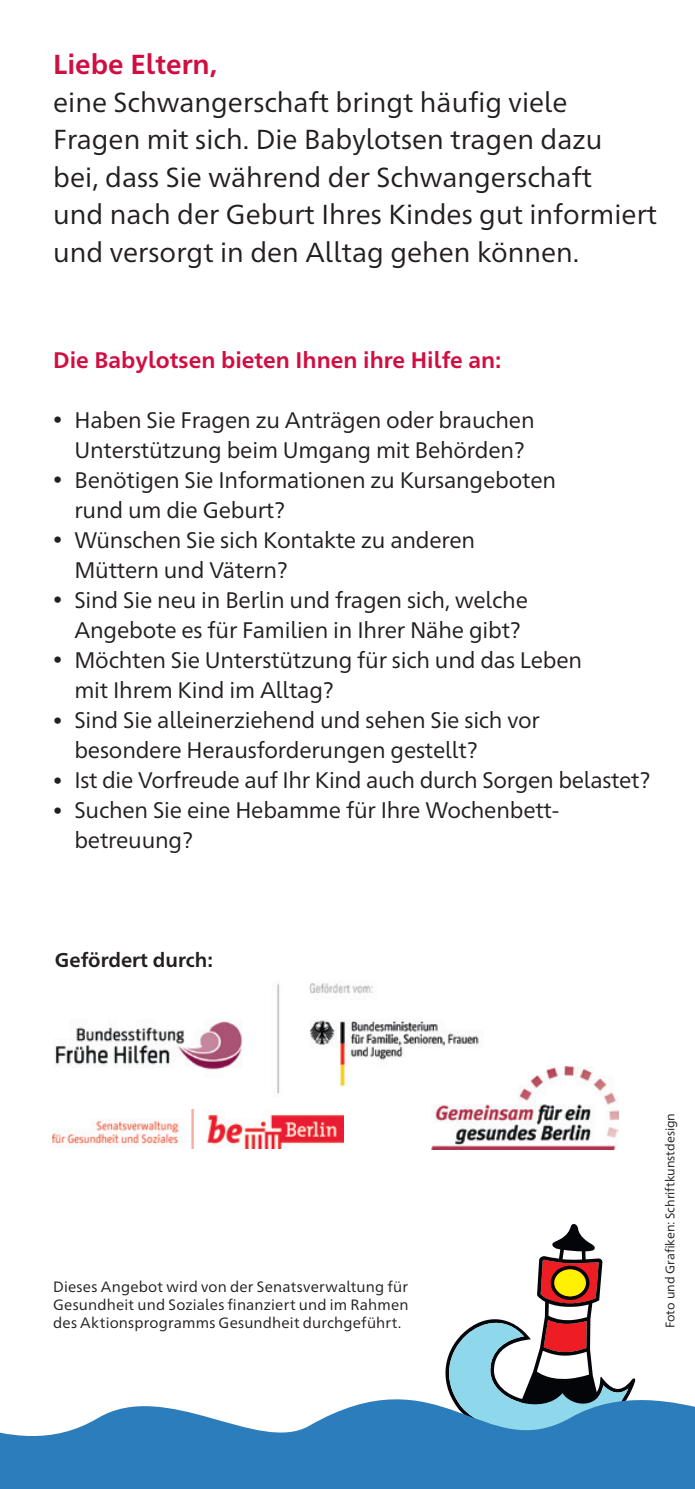
<style>
.page{position:relative;width:695px;height:1489px;background:#fff}
.page>*{position:absolute;margin:0;border:0;box-sizing:border-box;transform-origin:0 0}
.t1{font:27.5px/37.5px "Frutiger Neue 1450 Pro";color:#231f20}
.t2{font:700 27.5px "Frutiger Neue 1450 Pro";color:#d10e41}
.t3{font:22.5px/30px "Frutiger Neue 1450 Pro";letter-spacing:-.01em;color:#231f20}
.t4{font:700 22.5px "Frutiger Neue 1450 Pro";color:#d10e41}
.t5{font:700 20px "Frutiger Neue 1450 Pro";color:#231f20}
.t6{font:15px/18px "Frutiger Neue 1450 Pro";letter-spacing:.01em;color:#231f20;text-align:justify}
.t7{font:12.5px "Frutiger Neue 1450 Pro";color:#231f20}
.s1{font-size:18.75px}
</style>
<div class="page">
<svg style="left:451px;top:1223px;width:152px;height:126px"></svg>
<div style="left:554px;top:1269px;width:31px;height:27px;background:#fff101;border-radius:50%"></div>
<svg style="left:0;top:1349px;width:694px;height:139px;fill:#2b7dbb"></svg>
<img style="left:55px;top:983px;width:427px;height:112px">
<img style="left:53px;top:1109px;width:291px;height:39px">
<img style="left:431px;top:1065px;width:187px;height:84px">
<p class="t2" style="left:53px;top:45px;width:165px">Liebe Eltern,</p>
<p class="t1" style="left:53px;top:81px;width:605px">eine Schwangerschaft bringt häufig viele Fragen mit sich. Die Babylotsen tragen dazu<br>bei, dass Sie während der Schwangerschaft<br>und nach der Geburt Ihres Kindes gut informiert und versorgt in den Alltag gehen können.</p>
<p class="t4" style="left:53px;top:343px;width:449px">Die Babylotsen bieten Ihnen ihre Hilfe an:</p>
<p class="t3" style="left:53px;top:403px;width:483px;text-align:center"><span class="s1">•</span> Haben Sie Fragen zu Anträgen oder brauchen<br>Unterstützung beim Umgang mit Behörden?</p>
<p class="t3" style="left:74px;top:463px;width:483px;text-indent:-21px"><span class="s1">•</span> Benötigen Sie Informationen zu Kursangeboten rund um die Geburt?</p>
<p class="t3" style="left:74px;top:523px;width:402px;text-indent:-21px"><span class="s1">•</span> Wünschen Sie sich Kontakte zu anderen<br>Müttern und Vätern?</p>
<p class="t3" style="left:74px;top:583px;width:455px;text-indent:-21px"><span class="s1">•</span> Sind Sie neu in Berlin und fragen sich, welche<br>Angebote es für Familien in Ihrer Nähe gibt?</p>
<p class="t3" style="left:74px;top:643px;width:509px;text-indent:-21px"><span class="s1">•</span> Möchten Sie Unterstützung für sich und das Leben mit Ihrem Kind im Alltag?</p>
<p class="t3" style="left:74px;top:703px;width:467px;text-indent:-21px"><span class="s1">•</span> Sind Sie alleinerziehend und sehen Sie sich vor besondere Herausforderungen gestellt?</p>
<p class="t3" style="left:53px;top:763px;width:598px"><span class="s1">•</span> Ist die Vorfreude auf Ihr Kind auch durch Sorgen belastet?</p>
<p class="t3" style="left:74px;top:793px;width:486px;text-indent:-21px"><span class="s1">•</span> Suchen Sie eine Hebamme für Ihre Wochenbett&shy;betreuung?</p>
<p class="t5" style="left:55px;top:945px;width:160px">Gefördert durch:</p>
<p class="t6" style="left:53px;top:1276px;width:357px">Dieses Angebot wird von der Senatsverwaltung für Gesundheit und Soziales finanziert und im Rahmen des Aktionsprogramms Gesundheit durchgeführt.</p>
<p class="t7" style="left:660px;top:1327px;width:217px;rotate:-90deg">Foto und Grafiken: Schriftkunstdesign</p>
</div>
